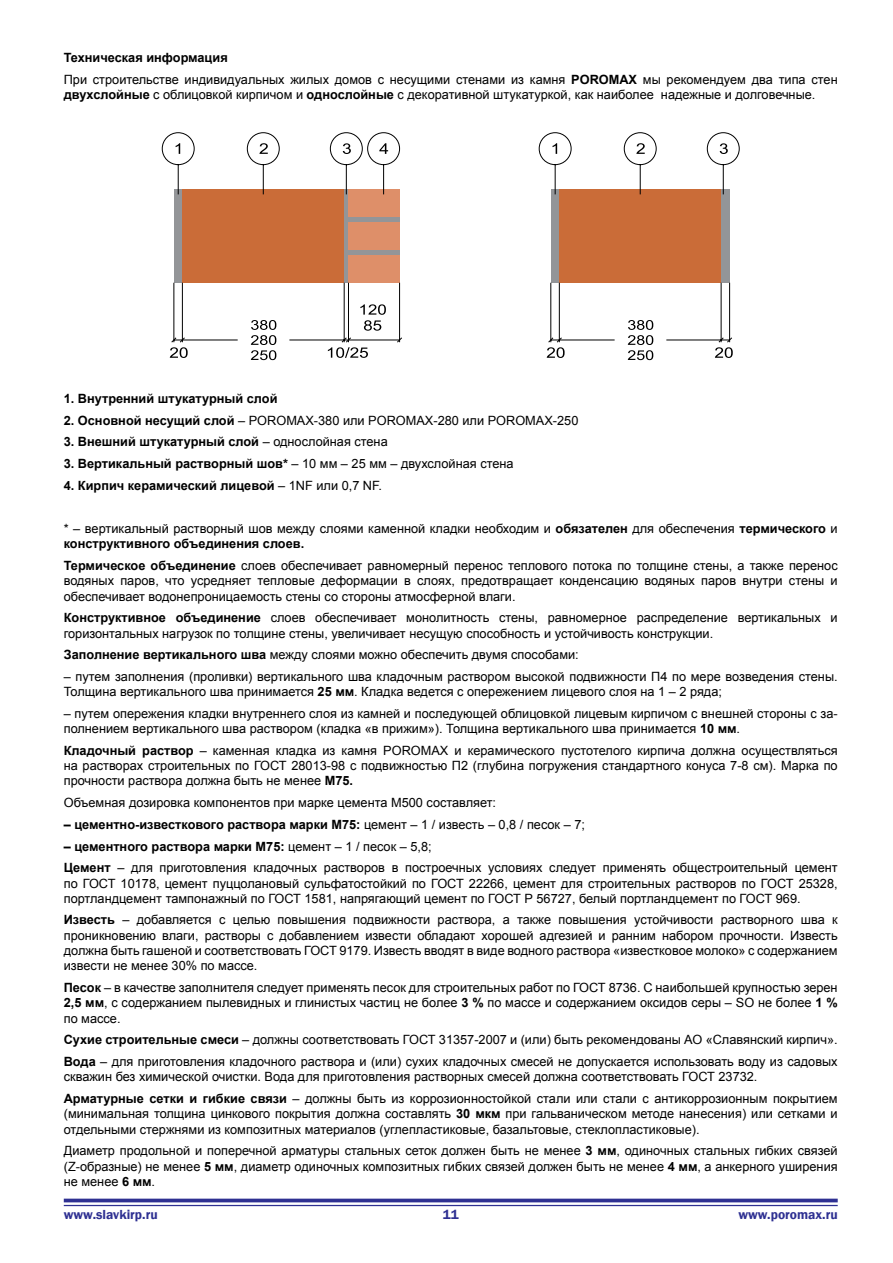
<style>
.page{position:relative;width:893px;height:1263px;background:#fff}
.page>*{position:absolute;margin:0;border:0;box-sizing:border-box;transform-origin:0 0}
.t1{font:600 13.5px "Franklin Gothic";color:#2e3092}
.t2{font:12.75px/15.3px "Arial";color:#000}
.t3{font:700 12.75px "Arial";color:#000}
.s1{font-weight:700}
.s2{font-weight:400}
</style>
<div class="page">
<svg style="left:64px;top:1198px;width:774px;height:4px;background:#4f51a3"></svg>
<hr style="left:64px;top:1205px;width:774px;height:1px;background:#2e3092">
<div style="left:174px;top:189px;width:226px;height:94px;background:#939598"></div>
<div style="left:182px;top:189px;width:162px;height:94px;background:#ca6c38"></div>
<div style="left:348px;top:189px;width:52px;height:28px;background:#de8f69"></div>
<div style="left:348px;top:255px;width:52px;height:28px;background:#de8f69"></div>
<div style="left:348px;top:222px;width:52px;height:28px;background:#de8f69"></div>
<hr style="left:173px;top:283px;width:1px;height:59px;background:#000">
<hr style="left:182px;top:283px;width:1px;height:59px;background:#000">
<hr style="left:344px;top:283px;width:1px;height:59px;background:#000">
<hr style="left:348px;top:283px;width:1px;height:59px;background:#000">
<hr style="left:399px;top:283px;width:1px;height:59px;background:#000">
<svg style="left:161px;top:132px;width:239px;height:63px"></svg>
<svg style="left:170px;top:304px;width:232px;height:56px"></svg>
<div style="left:551px;top:189px;width:179px;height:94px;background:#939598"></div>
<div style="left:559px;top:189px;width:162px;height:94px;background:#ca6c38"></div>
<hr style="left:550px;top:283px;width:1px;height:59px;background:#000">
<hr style="left:559px;top:283px;width:1px;height:59px;background:#000">
<hr style="left:721px;top:283px;width:1px;height:59px;background:#000">
<hr style="left:729px;top:283px;width:1px;height:59px;background:#000">
<svg style="left:538px;top:132px;width:202px;height:63px"></svg>
<svg style="left:547px;top:320px;width:186px;height:40px"></svg>
<p class="t2" style="left:64px;top:47px;width:775px;line-height:21.8px"><span class="s1">Техническая информация<br></span>При строительстве индивидуальных жилых домов с несущими стенами из камня <span class="s1">POROMAX</span> мы рекомендуем два типа стен</p>
<p class="t2" style="left:64px;top:87px;width:753px"><span class="s1">двухслойные</span> с облицовкой кирпичом и <span class="s1">однослойные</span> с декоративной штукатуркой, как наиболее надежные и долговечные.</p>
<p class="t3" style="left:64px;top:390px;width:215px">1. Внутренний штукатурный слой</p>
<p class="t2" style="left:64px;top:413px;width:516px"><span class="s1">2. Основной несущий слой</span> – POROMAX-380 или POROMAX-280 или POROMAX-250</p>
<p class="t3" style="left:64px;top:433px;width:325px">3. Внешний штукатурный слой <span class="s2">– однослойная стена</span></p>
<p class="t3" style="left:64px;top:455px;width:451px">3. Вертикальный растворный шов* <span class="s2">– 10 мм – 25 мм – двухслойная стена</span></p>
<p class="t3" style="left:64px;top:477px;width:320px">4. Кирпич керамический лицевой <span class="s2">– 1NF или 0,7 NF.</span></p>
<p class="t2" style="left:64px;top:521px;width:775px">* – вертикальный растворный шов между слоями каменной кладки необходим и <span class="s1">обязателен</span> для обеспечения <span class="s1">термического</span> и <span class="s1">конструктивного объединения слоев.</span></p>
<p class="t2" style="left:64px;top:558px;width:775px;text-align:justify"><span class="s1">Термическое объединение</span> слоев обеспечивает равномерный перенос теплового потока по толщине стены, а также перенос водяных паров, что усредняет тепловые деформации в слоях, предотвращает конденсацию водяных паров внутри стены и обеспечивает водонепроницаемость стены со стороны атмосферной влаги.</p>
<p class="t2" style="left:64px;top:610px;width:775px"><span class="s1">Конструктивное объединение</span> слоев обеспечивает монолитность стены, равномерное распределение вертикальных и горизонтальных нагрузок по толщине стены, увеличивает несущую способность и устойчивость конструкции.</p>
<p class="t2" style="left:64px;top:647px;width:516px"><span class="s1">Заполнение вертикального шва</span> между слоями можно обеспечить двумя способами:</p>
<p class="t2" style="left:64px;top:669px;width:775px">– путем заполнения (проливки) вертикального шва кладочным раствором высокой подвижности П4 по мере возведения стены.<br>Толщина вертикального шва принимается <span class="s1">25 мм</span>. Кладка ведется с опережением лицевого слоя на 1 – 2 ряда;</p>
<p class="t2" style="left:64px;top:706px;width:775px">– путем опережения кладки внутреннего слоя из камней и последующей облицовкой лицевым кирпичом с внешней стороны с за&shy;полнением вертикального шва раствором (кладка «в прижим»). Толщина вертикального шва принимается <span class="s1">10 мм</span>.</p>
<p class="t2" style="left:64px;top:743px;width:775px;text-align:justify"><span class="s1">Кладочный раствор</span> – каменная кладка из камня POROMAX и керамического пустотелого кирпича должна осуществляться на растворах строительных по ГОСТ 28013-98 с подвижностью П2 (глубина погружения стандартного конуса 7-8 см). Марка по прочности раствора должна быть не менее <span class="s1">М75.</span></p>
<p class="t2" style="left:64px;top:795px;width:434px">Объемная дозировка компонентов при марке цемента М500 составляет:</p>
<p class="t3" style="left:64px;top:816px;width:523px">– цементно-известкового раствора марки М75: <span class="s2">цемент – 1 / известь – 0,8 / песок – 7;</span></p>
<p class="t2" style="left:64px;top:835px;width:775px;line-height:21.8px"><span class="s1">– цементного раствора марки М75:</span> цемент – 1 / песок – 5,8;<br><span class="s1">Цемент</span> – для приготовления кладочных растворов в построечных условиях следует применять общестроительный цемент</p>
<p class="t2" style="left:64px;top:875px;width:775px">по ГОСТ 10178, цемент пуццолановый сульфатостойкий по ГОСТ 22266, цемент для строительных растворов по ГОСТ 25328, портландцемент тампонажный по ГОСТ 1581, напрягающий цемент по ГОСТ Р 56727, белый портландцемент по ГОСТ 969.</p>
<p class="t2" style="left:64px;top:912px;width:775px;text-align:justify"><span class="s1">Известь</span> – добавляется с целью повышения подвижности раствора, а также повышения устойчивости растворного шва к проникновению влаги, растворы с добавлением извести обладают хорошей адгезией и ранним набором прочности. Известь должна быть гашеной и соответствовать ГОСТ 9179. Известь вводят в виде водного раствора «известковое молоко» с содержанием извести не менее 30% по массе.</p>
<p class="t2" style="left:64px;top:980px;width:775px;text-align:justify"><span class="s1">Песок</span> – в качестве заполнителя следует применять песок для строительных работ по ГОСТ 8736. С наибольшей крупностью зерен <span class="s1">2,5 мм</span>, с содержанием пылевидных и глинистых частиц не более <span class="s1">3 %</span> по массе и содержанием оксидов серы – SO не более <span class="s1">1 % </span>по массе.</p>
<p class="t2" style="left:64px;top:1029px;width:775px;line-height:21.8px"><span class="s1">Сухие строительные смеси</span> – должны соответствовать ГОСТ 31357-2007 и (или) быть рекомендованы АО «Славянский кирпич».<br><span class="s1">Вода</span> – для приготовления кладочного раствора и (или) сухих кладочных смесей не допускается использовать воду из садовых</p>
<p class="t2" style="left:64px;top:1066px;width:775px;line-height:21.8px">скважин без химической очистки. Вода для приготовления растворных смесей должна соответствовать ГОСТ 23732.<br><span class="s1">Арматурные сетки и гибкие связи</span> – должны быть из коррозионностойкой стали или стали с антикоррозионным покрытием</p>
<p class="t2" style="left:64px;top:1106px;width:775px">(минимальная толщина цинкового покрытия должна составлять <span class="s1">30 мкм</span> при гальваническом методе нанесения) или сетками и отдельными стержнями из композитных материалов (углепластиковые, базальтовые, стеклопластиковые).</p>
<p class="t2" style="left:64px;top:1143px;width:775px;text-align:justify">Диаметр продольной и поперечной арматуры стальных сеток должен быть не менее <span class="s1">3 мм</span>, одиночных стальных гибких связей (Z-образные) не менее <span class="s1">5 мм</span>, диаметр одиночных композитных гибких связей должен быть не менее <span class="s1">4 мм</span>, а анкерного уширения не менее <span class="s1">6 мм</span>.</p>
<p class="t1" style="left:64px;top:1206px;width:95px">www.slavkirp.ru</p>
<p class="t1" style="left:443px;top:1206px;width:17px">11</p>
<p class="t1" style="left:738px;top:1206px;width:101px">www.poromax.ru</p>
</div>
